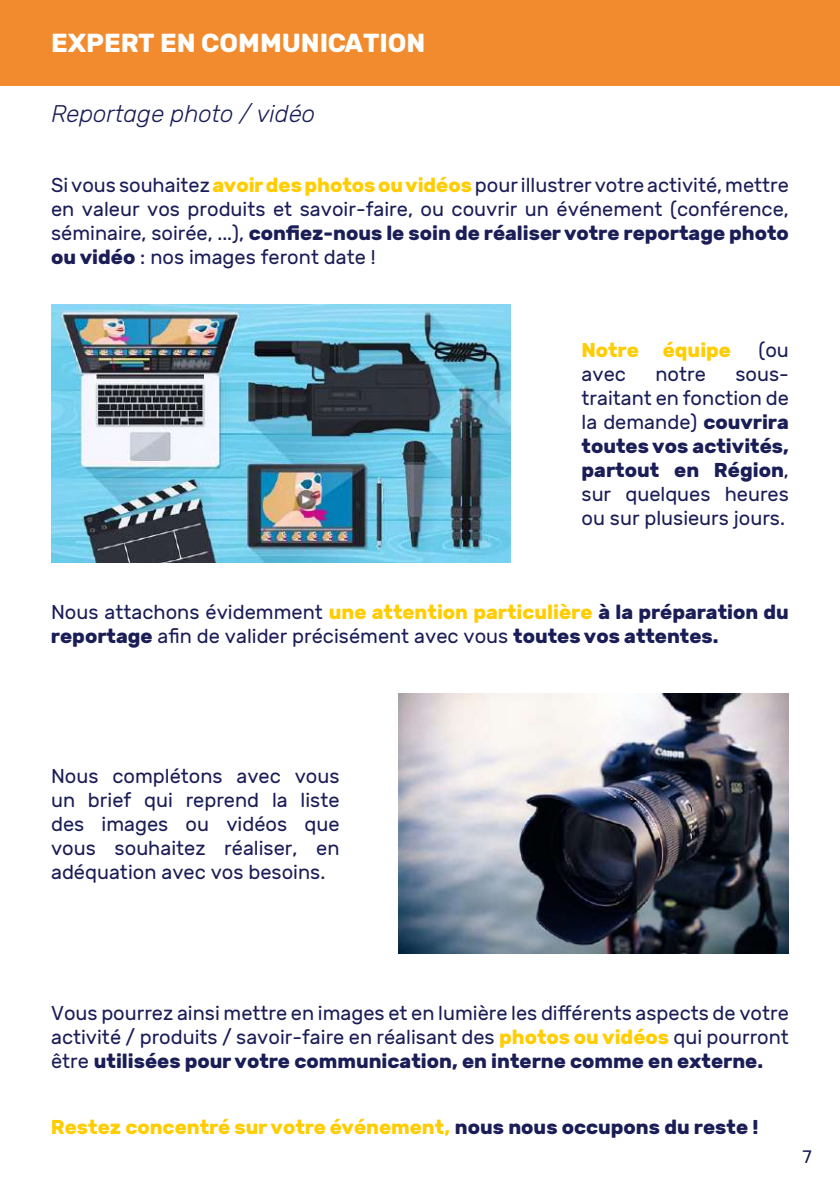
<style>
.page{position:relative;width:840px;height:1191px;background:#fff}
.page>*{position:absolute;margin:0;border:0;box-sizing:border-box;transform-origin:0 0}
.t1{font:700 26px "Rubik";color:#fff}
.t2{font:italic 300 24px "Rubik";color:#1a1d56}
.t3{font:20px/24px "Rubik";color:#1a1d56;text-align:justify}
.t4{font:700 20px "Rubik";color:#ffcd02}
.t5{font:18px "Rubik";color:#1a1d56}
.s1{font-weight:700;color:#ffcd02}
.s2{font-weight:700}
.s3{color:#1a1d56}
</style>
<div class="page">
<img style="left:398px;top:694px;width:390px;height:260px">
<div style="left:0;top:0;width:839px;height:85px;background:#f28b2d"></div>
<img style="left:51px;top:304px;width:459px;height:258px">
<h1 class="t1" style="left:51px;top:28px;width:376px">EXPERT EN COMMUNICATION</h1>
<p class="t2" style="left:51px;top:100px;width:265px">Reportage photo / vidéo</p>
<p class="t3" style="left:51px;top:173px;width:739px">Si vous souhaitez <span class="s1">avoir des photos ou vidéos</span> pour illustrer votre activité, mettre en valeur vos produits et savoir-faire, ou couvrir un événement (conférence, séminaire, soirée, ...), <span class="s2">confiez-nous le soin de réaliser votre reportage photo ou vidéo</span> : nos images feront date !</p>
<p class="t4" style="left:581px;top:338px;width:151px">Notre équipe</p>
<p class="t3" style="left:758px;top:338px;width:32px">(ou</p>
<p class="t3" style="left:581px;top:362px;width:46px">avec</p>
<p class="t3" style="left:655px;top:362px;width:52px">notre</p>
<p class="t3" style="left:581px;top:362px;width:209px;text-indent:154px">sous&shy;traitant en fonction de la demande) <span class="s2">couvrira toutes vos activités, partout en Région</span>, sur quelques heures ou sur plusieurs jours.</p>
<p class="t3" style="left:51px;top:600px;width:739px">Nous attachons évidemment <span class="s1">une attention particulière</span> <span class="s2">à la préparation du reportage</span> afin de valider précisément avec vous <span class="s2">toutes vos attentes.</span></p>
<p class="t3" style="left:51px;top:765px;width:290px">Nous complétons avec vous un brief qui reprend la liste des images ou vidéos que vous souhaitez réaliser, en adéquation avec vos besoins.</p>
<p class="t3" style="left:51px;top:1001px;width:739px">Vous pourrez ainsi mettre en images et en lumière les différents aspects de votre activité / produits / savoir-faire en réalisant des <span class="s1">photos ou vidéos</span> qui pourront être <span class="s2">utilisées pour votre communication, en interne comme en externe.</span></p>
<p class="t4" style="left:51px;top:1115px;width:708px">Restez concentré sur votre événement, <span class="s3">nous nous occupons du reste !</span></p>
<p class="t5" style="left:801px;top:1146px;width:11px">7</p>
</div>
